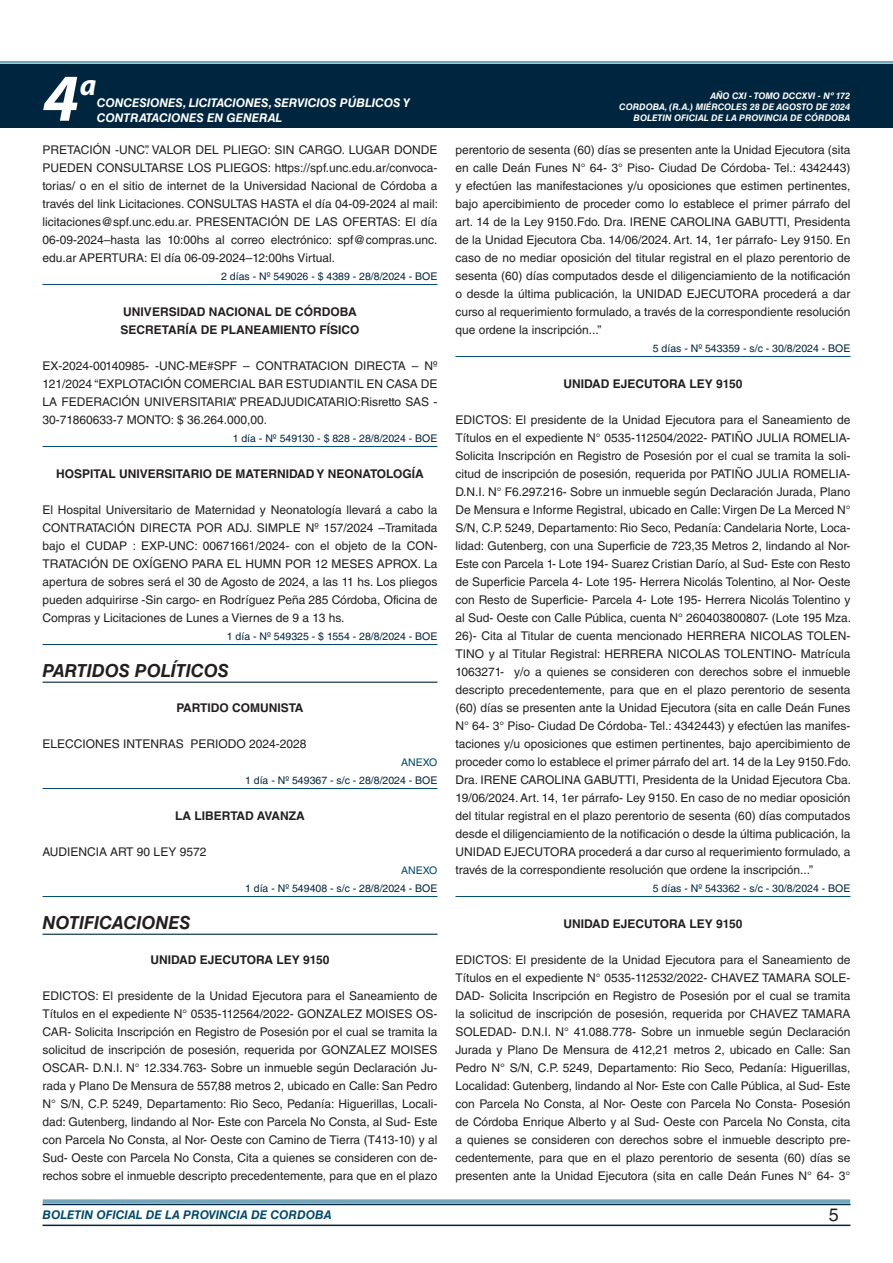
<style>
.page{position:relative;width:893px;height:1263px;background:#fff}
.page>*{position:absolute;margin:0;border:0;box-sizing:border-box;transform-origin:0 0}
.t1{font:italic 700 67.5px "Myriad Pro";color:#fff}
.t2{font:italic 700 30px "Myriad Pro";color:#fff}
.NOMBRE_DE_MINISTERIO{font:italic 700 18px "Helvetica LT Std";color:#231f20}
.t3{font:18px "Helvetica LT Std";color:#231f20}
.TEXTO_BASE{font:12px/18px "Helvetica LT Std";color:#231f20;text-align:justify}
.RESUELVE{font:700 12px "Helvetica LT Std";color:#231f20}
.t4{font:italic 700 12px/14.4px "Helvetica LT Std";color:#fff}
.t5{font:italic 700 12px "Helvetica LT Std";color:#004b6c}
.FECHA_DE_VENCIMIENTO{font:10.5px "Helvetica LT Std";color:#00263f}
.ANEXO{font:10.5px "Helvetica LT Std";color:#004b6c}
.t6{font:italic 700 9px/10.8px "Helvetica LT Std";color:#fff;text-align:right}
</style>
<div class="page">
<div style="left:0;top:61px;width:893px;height:6px;background:#fff;opacity:.75"></div>
<hr style="left:43px;top:1224px;width:807px;height:2px;background:#00263f">
<div style="left:42px;top:1198px;width:809px;height:8px;background:#fff;opacity:.75"></div>
<div style="left:0;top:64px;width:893px;height:64px;background:#00263f"></div>
<hr style="left:43px;top:284px;width:394px;height:1px;background:#004b6c">
<hr style="left:43px;top:446px;width:394px;height:1px;background:#004b6c">
<hr style="left:43px;top:644px;width:394px;height:1px;background:#004b6c">
<hr style="left:43px;top:682px;width:394px;height:1px;background:#00263f">
<hr style="left:43px;top:788px;width:394px;height:1px;background:#004b6c">
<hr style="left:43px;top:896px;width:394px;height:1px;background:#004b6c">
<hr style="left:43px;top:934px;width:394px;height:1px;background:#00263f">
<hr style="left:455px;top:356px;width:395px;height:1px;background:#004b6c">
<hr style="left:455px;top:896px;width:395px;height:1px;background:#004b6c">
<h1 class="t1" style="left:43px;top:54px;width:38px">4</h1>
<h2 class="t2" style="left:80px;top:66px;width:18px">a</h2>
<p class="t4" style="left:97px;top:96px;width:315px">CONCESIONES, LICITACIONES, SERVICIOS PÚBLICOS Y<br>CONTRATACIONES EN GENERAL</p>
<p class="TEXTO_BASE" style="left:43px;top:141px;width:397px">PRETACIÓN -UNC”. VALOR DEL PLIEGO: SIN CARGO. LUGAR DONDE PUEDEN CONSULTARSE LOS PLIEGOS: https://spf.unc.edu.ar/convoca&shy;torias/ o en el sitio de internet de la Universidad Nacional de Córdoba a través del link Licitaciones. CONSULTAS HASTA el día 04-09-2024 al mail: licitaciones@spf.unc.edu.ar. PRESENTACIÓN DE LAS OFERTAS: El día 06-09-2024–hasta las 10:00hs al correo electrónico: spf@compras.unc. edu.ar APERTURA: El día 06-09-2024–12:00hs Virtual.</p>
<p class="FECHA_DE_VENCIMIENTO" style="left:221px;top:270px;width:218px">2 días - Nº 549026 - $ 4389 - 28/8/2024 - BOE</p>
<p class="RESUELVE" style="left:123px;top:304px;width:235px">UNIVERSIDAD NACIONAL DE CÓRDOBA</p>
<p class="RESUELVE" style="left:120px;top:322px;width:241px">SECRETARÍA DE PLANEAMIENTO FÍSICO</p>
<p class="TEXTO_BASE" style="left:43px;top:357px;width:396px">EX-2024-00140985- -UNC-ME#SPF – CONTRATACION DIRECTA – Nº 121/2024 “EXPLOTACIÓN COMERCIAL BAR ESTUDIANTIL EN CASA DE LA FEDERACIÓN UNIVERSITARIA”. PREADJUDICATARIO:Risretto SAS - 30-71860633-7 MONTO: $ 36.264.000,00.</p>
<p class="FECHA_DE_VENCIMIENTO" style="left:233px;top:432px;width:206px">1 día - Nº 549130 - $ 828 - 28/8/2024 - BOE</p>
<p class="RESUELVE" style="left:56px;top:466px;width:369px">HOSPITAL UNIVERSITARIO DE MATERNIDAD Y NEONATOLOGÍA</p>
<p class="TEXTO_BASE" style="left:43px;top:501px;width:396px">El Hospital Universitario de Maternidad y Neonatología llevará a cabo la CONTRATACIÓN DIRECTA POR ADJ. SIMPLE Nº 157/2024 –Tramitada bajo el CUDAP : EXP-UNC: 00671661/2024- con el objeto de la CON-TRATACIÓN DE OXÍGENO PARA EL HUMN POR 12 MESES APROX. La apertura de sobres será el 30 de Agosto de 2024, a las 11 hs. Los pliegos pueden adquirirse -Sin cargo- en Rodríguez Peña 285 Córdoba, Oficina de Compras y Licitaciones de Lunes a Viernes de 9 a 13 hs.</p>
<p class="FECHA_DE_VENCIMIENTO" style="left:227px;top:630px;width:212px">1 día - Nº 549325 - $ 1554 - 28/8/2024 - BOE</p>
<p class="NOMBRE_DE_MINISTERIO" style="left:43px;top:660px;width:188px">PARTIDOS POLÍTICOS</p>
<p class="RESUELVE" style="left:176px;top:700px;width:129px">PARTIDO COMUNISTA</p>
<p class="TEXTO_BASE" style="left:43px;top:735px;width:265px">ELECCIONES INTENRAS PERIODO 2024-2028</p>
<p class="ANEXO" style="left:401px;top:756px;width:38px">ANEXO</p>
<p class="FECHA_DE_VENCIMIENTO" style="left:245px;top:774px;width:194px">1 día - Nº 549367 - s/c - 28/8/2024 - BOE</p>
<p class="RESUELVE" style="left:175px;top:808px;width:131px">LA LIBERTAD AVANZA</p>
<p class="TEXTO_BASE" style="left:43px;top:843px;width:165px">AUDIENCIA ART 90 LEY 9572</p>
<p class="ANEXO" style="left:401px;top:864px;width:38px">ANEXO</p>
<p class="FECHA_DE_VENCIMIENTO" style="left:245px;top:882px;width:194px">1 día - Nº 549408 - s/c - 28/8/2024 - BOE</p>
<p class="NOMBRE_DE_MINISTERIO" style="left:43px;top:912px;width:149px">NOTIFICACIONES</p>
<p class="RESUELVE" style="left:150px;top:952px;width:181px">UNIDAD EJECUTORA LEY 9150</p>
<p class="TEXTO_BASE" style="left:43px;top:987px;width:396px">EDICTOS: El presidente de la Unidad Ejecutora para el Saneamiento de Títulos en el expediente N° 0535-112564/2022- GONZALEZ MOISES OS-CAR- Solicita Inscripción en Registro de Posesión por el cual se tramita la solicitud de inscripción de posesión, requerida por GONZALEZ MOISES OSCAR- D.N.I. N° 12.334.763- Sobre un inmueble según Declaración Ju&shy;rada y Plano De Mensura de 557,88 metros 2, ubicado en Calle: San Pedro N° S/N, C.P. 5249, Departamento: Rio Seco, Pedanía: Higuerillas, Locali&shy;dad: Gutenberg, lindando al Nor- Este con Parcela No Consta, al Sud- Este con Parcela No Consta, al Nor- Oeste con Camino de Tierra (T413-10) y al Sud- Oeste con Parcela No Consta, Cita a quienes se consideren con de&shy;rechos sobre el inmueble descripto precedentemente, para que en el plazo</p>
<p class="t6" style="left:619px;top:91px;width:233px">AÑO CXI - TOMO DCCXVI - Nº 172<br>CORDOBA, (R.A.) MIÉRCOLES 28 DE AGOSTO DE 2024</p>
<p class="t6" style="left:634px;top:112px;width:218px">BOLETIN OFICIAL DE LA PROVINCIA DE CÓRDOBA</p>
<p class="TEXTO_BASE" style="left:455px;top:141px;width:396px">perentorio de sesenta (60) días se presenten ante la Unidad Ejecutora (sita en calle Deán Funes N° 64- 3° Piso- Ciudad De Córdoba- Tel.: 4342443) y efectúen las manifestaciones y/u oposiciones que estimen pertinentes, bajo apercibimiento de proceder como lo establece el primer párrafo del art. 14 de la Ley 9150.Fdo. Dra. IRENE CAROLINA GABUTTI, Presidenta de la Unidad Ejecutora Cba. 14/06/2024. Art. 14, 1er párrafo- Ley 9150. En caso de no mediar oposición del titular registral en el plazo perentorio de sesenta (60) días computados desde el diligenciamiento de la notificación o desde la última publicación, la UNIDAD EJECUTORA procederá a dar curso al requerimiento formulado, a través de la correspondiente resolución que ordene la inscripción...”</p>
<p class="FECHA_DE_VENCIMIENTO" style="left:653px;top:342px;width:199px">5 días - Nº 543359 - s/c - 30/8/2024 - BOE</p>
<p class="RESUELVE" style="left:563px;top:376px;width:181px">UNIDAD EJECUTORA LEY 9150</p>
<p class="TEXTO_BASE" style="left:455px;top:411px;width:397px">EDICTOS: El presidente de la Unidad Ejecutora para el Saneamiento de Títulos en el expediente N° 0535-112504/2022- PATIÑO JULIA ROMELIA-Solicita Inscripción en Registro de Posesión por el cual se tramita la soli&shy;citud de inscripción de posesión, requerida por PATIÑO JULIA ROMELIA-D.N.I. N° F6.297.216- Sobre un inmueble según Declaración Jurada, Plano De Mensura e Informe Registral, ubicado en Calle: Virgen De La Merced N° S/N, C.P. 5249, Departamento: Rio Seco, Pedanía: Candelaria Norte, Loca&shy;lidad: Gutenberg, con una Superficie de 723,35 Metros 2, lindando al Nor-Este con Parcela 1- Lote 194- Suarez Cristian Darío, al Sud- Este con Resto de Superficie Parcela 4- Lote 195- Herrera Nicolás Tolentino, al Nor- Oeste con Resto de Superficie- Parcela 4- Lote 195- Herrera Nicolás Tolentino y al Sud- Oeste con Calle Pública, cuenta N° 260403800807- (Lote 195 Mza.<br>26)- Cita al Titular de cuenta mencionado HERRERA NICOLAS TOLEN-TINO y al Titular Registral: HERRERA NICOLAS TOLENTINO- Matrícula 1063271- y/o a quienes se consideren con derechos sobre el inmueble descripto precedentemente, para que en el plazo perentorio de sesenta (60) días se presenten ante la Unidad Ejecutora (sita en calle Deán Funes N° 64- 3° Piso- Ciudad De Córdoba- Tel.: 4342443) y efectúen las manifes&shy;taciones y/u oposiciones que estimen pertinentes, bajo apercibimiento de proceder como lo establece el primer párrafo del art. 14 de la Ley 9150.Fdo.<br>Dra. IRENE CAROLINA GABUTTI, Presidenta de la Unidad Ejecutora Cba.<br>19/06/2024. Art. 14, 1er párrafo- Ley 9150. En caso de no mediar oposición del titular registral en el plazo perentorio de sesenta (60) días computados desde el diligenciamiento de la notificación o desde la última publicación, la UNIDAD EJECUTORA procederá a dar curso al requerimiento formulado, a través de la correspondiente resolución que ordene la inscripción...”</p>
<p class="FECHA_DE_VENCIMIENTO" style="left:653px;top:882px;width:199px">5 días - Nº 543362 - s/c - 30/8/2024 - BOE</p>
<p class="RESUELVE" style="left:563px;top:916px;width:181px">UNIDAD EJECUTORA LEY 9150</p>
<p class="TEXTO_BASE" style="left:455px;top:951px;width:396px">EDICTOS: El presidente de la Unidad Ejecutora para el Saneamiento de Títulos en el expediente N° 0535-112532/2022- CHAVEZ TAMARA SOLE-DAD- Solicita Inscripción en Registro de Posesión por el cual se tramita la solicitud de inscripción de posesión, requerida por CHAVEZ TAMARA SOLEDAD- D.N.I. N° 41.088.778- Sobre un inmueble según Declaración Jurada y Plano De Mensura de 412,21 metros 2, ubicado en Calle: San Pedro N° S/N, C.P. 5249, Departamento: Rio Seco, Pedanía: Higuerillas, Localidad: Gutenberg, lindando al Nor- Este con Calle Pública, al Sud- Este con Parcela No Consta, al Nor- Oeste con Parcela No Consta- Posesión de Córdoba Enrique Alberto y al Sud- Oeste con Parcela No Consta, cita a quienes se consideren con derechos sobre el inmueble descripto pre&shy;cedentemente, para que en el plazo perentorio de sesenta (60) días se presenten ante la Unidad Ejecutora (sita en calle Deán Funes N° 64- 3°</p>
<p class="t5" style="left:43px;top:1208px;width:290px">BOLETIN OFICIAL DE LA PROVINCIA DE CORDOBA</p>
<h3 class="t3" style="left:829px;top:1204px;width:12px">5</h3>
</div>
